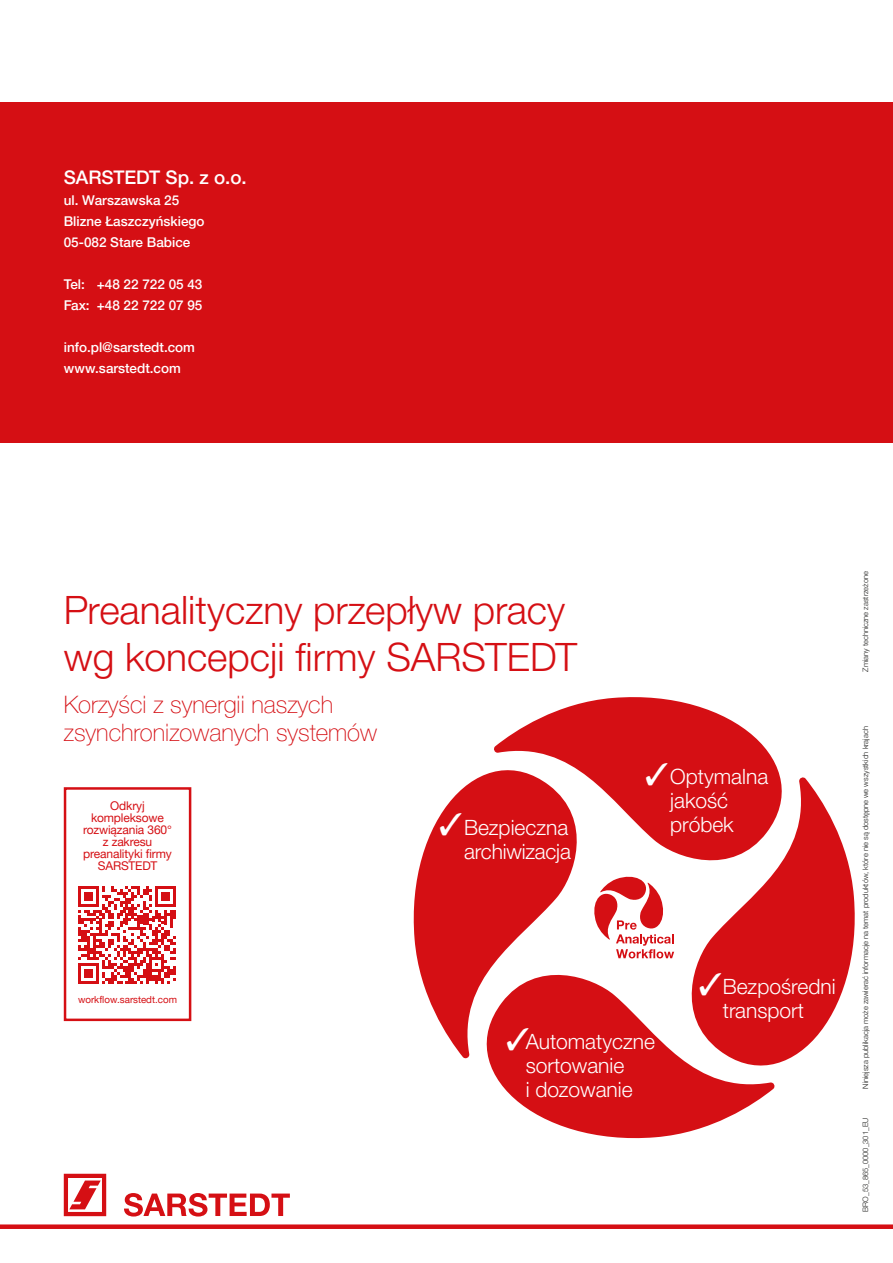
<style>
.page{position:relative;width:893px;height:1263px;background:#fff}
.page>*{position:absolute;margin:0;border:0;box-sizing:border-box;transform-origin:0 0}
.t1{font:300 39px/46.8px "Helvetica Neue LTW1 G";color:#d50f14}
.t2{font:100 24px/28.8px "Helvetica Neue LTW1 G";color:#d50f14}
.t3{font:300 21px/24px "Helvetica Neue LTW1 G";color:#fff}
.t4{font:500 18.75px "Helvetica Neue LTW1 G";color:#fff}
.t5{font:500 13.5px/21px "Helvetica Neue LTW1 G";color:#fff}
.t6{font:12px/12px "Helvetica Neue LTW1 G";letter-spacing:-.01em;color:#d50f14;text-align:center}
.t7{font:9.75px "Helvetica Neue LTW1 G";color:#d50f14}
.t8{font:300 7.5px "Helvetica Neue LTW1 G";color:#1d1d1b}
</style>
<div class="page">
<div style="left:0;top:102px;width:893px;height:340px;background:#d50f14"></div>
<div style="left:0;top:1224px;width:893px;height:5px;background:#d50f14"></div>
<svg style="left:64px;top:1174px;width:42px;height:42px"></svg>
<svg style="left:124px;top:1193px;width:166px;height:23px"></svg>
<svg style="left:700px;top:794px;width:155px;height:270px;fill:#d50f14"></svg>
<svg style="left:512px;top:697px;width:305px;height:181px;fill:#d50f14"></svg>
<svg style="left:489px;top:957px;width:287px;height:182px;fill:#d50f14"></svg>
<svg style="left:413px;top:734px;width:181px;height:326px;fill:#d50f14"></svg>
<svg style="left:593px;top:876px;width:83px;height:82px"></svg>
<div style="left:64px;top:787px;width:127px;height:234px;border:2px solid #d50f14"></div>
<svg style="left:78px;top:886px;width:98px;height:97px"></svg>
<svg style="left:700px;top:973px;width:21px;height:22px"></svg>
<svg style="left:646px;top:763px;width:22px;height:22px"></svg>
<svg style="left:440px;top:813px;width:22px;height:22px"></svg>
<svg style="left:507px;top:1028px;width:21px;height:23px"></svg>
<h3 class="t4" style="left:64px;top:166px;width:185px">SARSTEDT Sp. z o.o.</h3>
<h3 class="t5" style="left:64px;top:190px;width:142px">ul. Warszawska 25<br>Blizne Łaszczyńskiego<br>05-082 Stare Babice</h3>
<h3 class="t5" style="left:64px;top:274px;width:140px">Tel: +48 22 722 05 43<br>Fax: +48 22 722 07 95</h3>
<h3 class="t5" style="left:64px;top:337px;width:133px">info.pl@sarstedt.com www.sarstedt.com</h3>
<h1 class="t1" style="left:64px;top:587px;width:515px">Preanalityczny przepływ pracy wg koncepcji firmy SARSTEDT</h1>
<h2 class="t2" style="left:64px;top:690px;width:315px">Korzyści z synergii naszych zsynchronizowanych systemów</h2>
<h3 class="t6" style="left:83px;top:800px;width:90px">Odkryj kompleksowe rozwiązania 360° z zakresu preanalityki firmy<br>SARSTEDT</h3>
<h3 class="t3" style="left:464px;top:815px;width:108px">Bezpieczna archiwizacja</h3>
<h3 class="t3" style="left:670px;top:764px;width:100px">Optymalna jakość próbek</h3>
<h3 class="t7" style="left:78px;top:993px;width:100px">workflow.sarstedt.com</h3>
<h3 class="t3" style="left:526px;top:1029px;width:131px">Automatyczne sortowanie<br>i dozowanie</h3>
<h3 class="t3" style="left:723px;top:974px;width:114px">Bezpośredni transport</h3>
<p class="t8" style="left:861px;top:672px;width:102px;rotate:-90deg">Zmiany techniczne zastrzeżone</p>
<p class="t8" style="left:861px;top:1089px;width:364px;rotate:-90deg">Niniejsza publikacja może zawierać informacje na temat produktów, które nie są dostępne we wszystkich krajach</p>
<p class="t8" style="left:861px;top:1212px;width:95px;rotate:-90deg">BRO_53_865_0000_301_EU</p>
</div>
